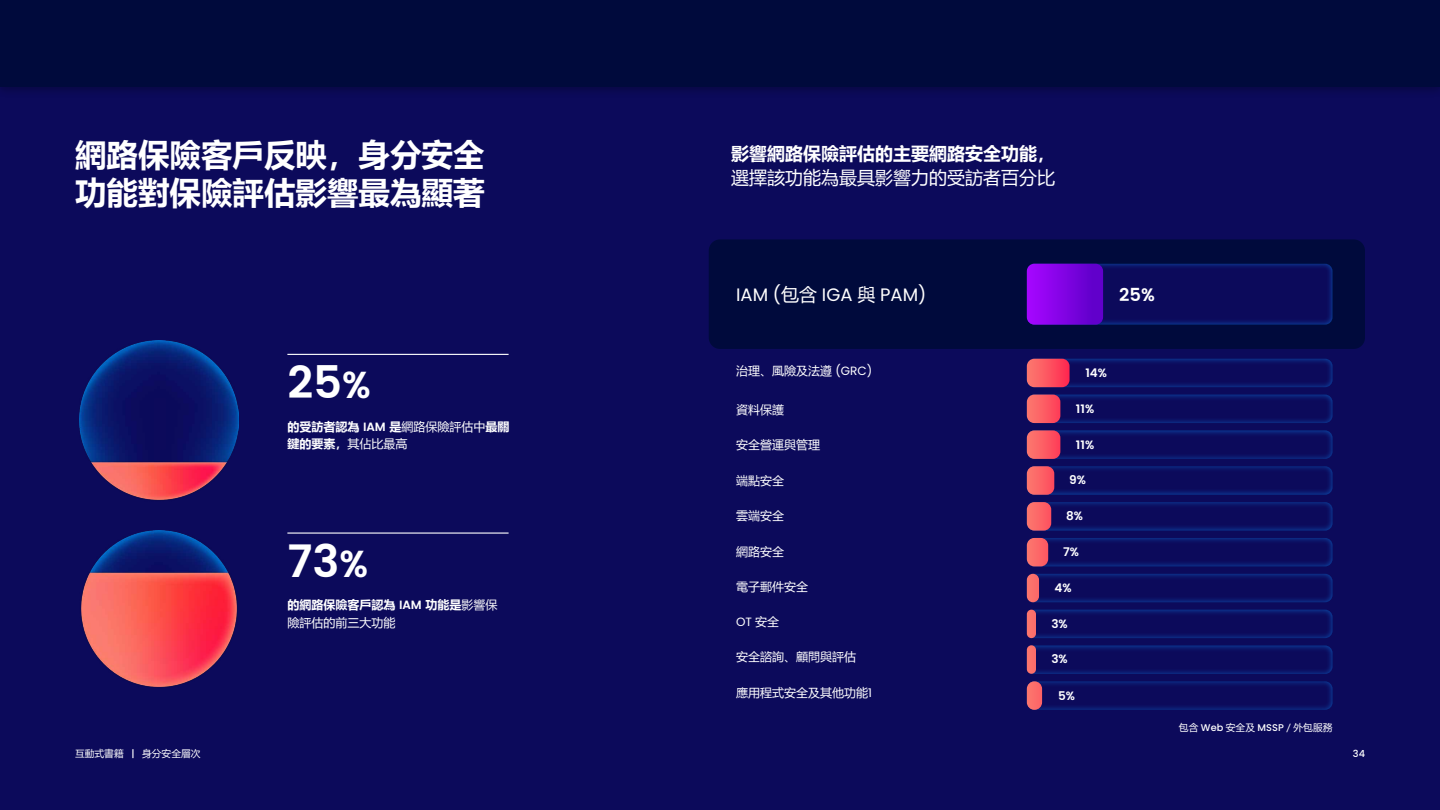
<style>
.page{position:relative;width:1440px;height:810px;background:#0c0a5b}
.page>*{position:absolute;margin:0;border:0;box-sizing:border-box;transform-origin:0 0}
.t1{font:600 45px "Poppins";color:#fff}
.t2{font:700 31.5px/37.8px "Microsoft Ya Hei";color:#fff}
.t3{font:700 18px "Microsoft Ya Hei";color:#fff}
.t4{font:18px "Microsoft Ya Hei";color:#fff}
.t5{font:18px "Poppins";color:#fff}
.t6{font:600 18px "Poppins";color:#fff}
.t7{font:12px "Microsoft Ya Hei";color:#fff}
.t8{font:700 12px/17.2px "Microsoft Ya Hei";color:#fff}
.t9{font:600 12px "Poppins";color:#fff}
.t10{font:12px "Poppins";color:#fff}
.t11{font:9.75px "Microsoft Ya Hei";color:#fff}
.t12{font:500 9.75px "Poppins";color:#fff}
.s1{font-size:37.5px}
.s2{font-family:"Poppins";font-weight:600}
.s3{font-weight:400}
.s4{font-family:"Microsoft Ya Hei"}
.s5{font-family:"Poppins"}
.s6{font-family:"Poppins";font-weight:500}
</style>
<div class="page">
<img style="left:79px;top:341px;width:159px;height:160px">
<img style="left:81px;top:531px;width:156px;height:157px">
<div style="left:709px;top:239px;width:656px;height:110px;background:#000a3c;border-radius:11px"></div>
<div style="left:1026px;top:357px;width:307px;height:30px;background:#0071ce;opacity:.8"></div>
<div style="left:1026px;top:501px;width:307px;height:30px;background:#0071ce;opacity:.8"></div>
<div style="left:1026px;top:263px;width:307px;height:62px;background:#0071ce;opacity:.8"></div>
<div style="left:1026px;top:393px;width:307px;height:30px;background:#0071ce;opacity:.8"></div>
<div style="left:1026px;top:537px;width:307px;height:30px;background:#0071ce;opacity:.8"></div>
<div style="left:1026px;top:429px;width:307px;height:30px;background:#0071ce;opacity:.8"></div>
<div style="left:1026px;top:572px;width:307px;height:30px;background:#0071ce;opacity:.8"></div>
<div style="left:1026px;top:644px;width:307px;height:30px;background:#0071ce;opacity:.8"></div>
<div style="left:1026px;top:465px;width:307px;height:30px;background:#0071ce;opacity:.8"></div>
<div style="left:1026px;top:608px;width:307px;height:30px;background:#0071ce;opacity:.8"></div>
<div style="left:1026px;top:680px;width:307px;height:30px;background:#0071ce;opacity:.8"></div>
<svg style="left:1027px;top:264px;width:76px;height:61px"></svg>
<svg style="left:1027px;top:359px;width:43px;height:351px"></svg>
<hr style="left:287px;top:354px;width:222px;height:1px;background:#fff">
<hr style="left:287px;top:532px;width:222px;height:2px;background:#fff">
<div style="left:0;top:0;width:1440px;height:98px;background:#000;opacity:.25"></div>
<div style="left:0;top:0;width:1440px;height:86px;background:#000a3c"></div>
<h2 class="t2" style="left:75px;top:134px;width:411px">網路保險客戶反映，身分安全功能對保險評估影響最為顯著</h2>
<h1 class="t1" style="left:287px;top:349px;width:85px">25<span class="s1">%</span></h1>
<p class="t8" style="left:287px;top:417px;width:224px">的受訪者認為 <span class="s2">IAM</span> 是<span class="s3">網路保險評估中</span>最關鍵的要素，<span class="s3">其佔比最高</span></p>
<h1 class="t1" style="left:287px;top:528px;width:82px">73<span class="s1">%</span></h1>
<p class="t8" style="left:287px;top:596px;width:212px">的網路保險客戶認為 <span class="s2">IAM</span> 功能是<span class="s3">影響保險評估的前三大功能</span></p>
<h3 class="t3" style="left:731px;top:141px;width:325px">影響網路保險評估的主要網路安全功能，</h3>
<h3 class="t4" style="left:731px;top:165px;width:325px">選擇該功能為最具影響力的受訪者百分比</h3>
<h3 class="t5" style="left:736px;top:284px;width:192px">IAM (<span class="s4">包含</span> IGA <span class="s4">與</span> PAM)</h3>
<h3 class="t6" style="left:1119px;top:281px;width:37px">25%</h3>
<p class="t7" style="left:736px;top:362px;width:137px">治理、風險及法遵 <span class="s5">(GRC)</span></p>
<p class="t9" style="left:1085px;top:364px;width:23px">14%</p>
<p class="t7" style="left:736px;top:401px;width:49px">資料保護</p>
<p class="t9" style="left:1076px;top:400px;width:20px">11%</p>
<p class="t7" style="left:736px;top:437px;width:85px">安全營運與管理</p>
<p class="t9" style="left:1076px;top:436px;width:20px">11%</p>
<p class="t7" style="left:736px;top:472px;width:49px">端點安全</p>
<p class="t9" style="left:1069px;top:471px;width:18px">9%</p>
<p class="t7" style="left:736px;top:508px;width:49px">雲端安全</p>
<p class="t9" style="left:1066px;top:507px;width:18px">8%</p>
<p class="t7" style="left:736px;top:543px;width:49px">網路安全</p>
<p class="t9" style="left:1063px;top:543px;width:17px">7%</p>
<p class="t7" style="left:736px;top:579px;width:73px">電子郵件安全</p>
<p class="t9" style="left:1054px;top:579px;width:19px">4%</p>
<p class="t10" style="left:736px;top:615px;width:45px">OT <span class="s4">安全</span></p>
<p class="t9" style="left:1051px;top:615px;width:18px">3%</p>
<p class="t7" style="left:736px;top:649px;width:121px">安全諮詢、顧問與評估</p>
<p class="t9" style="left:1051px;top:650px;width:18px">3%</p>
<p class="t7" style="left:736px;top:685px;width:137px">應用程式安全及其他功能<span class="s5">1</span></p>
<p class="t9" style="left:1058px;top:687px;width:18px">5%</p>
<p class="t11" style="left:1179px;top:721px;width:155px">包含 <span class="s6">Web</span> 安全及 <span class="s6">MSSP</span>／外包服務</p>
<p class="t11" style="left:75px;top:747px;width:127px">互動式書籍 <span class="s6">|</span> 身分安全層次</p>
<p class="t12" style="left:1353px;top:748px;width:14px">34</p>
</div>
